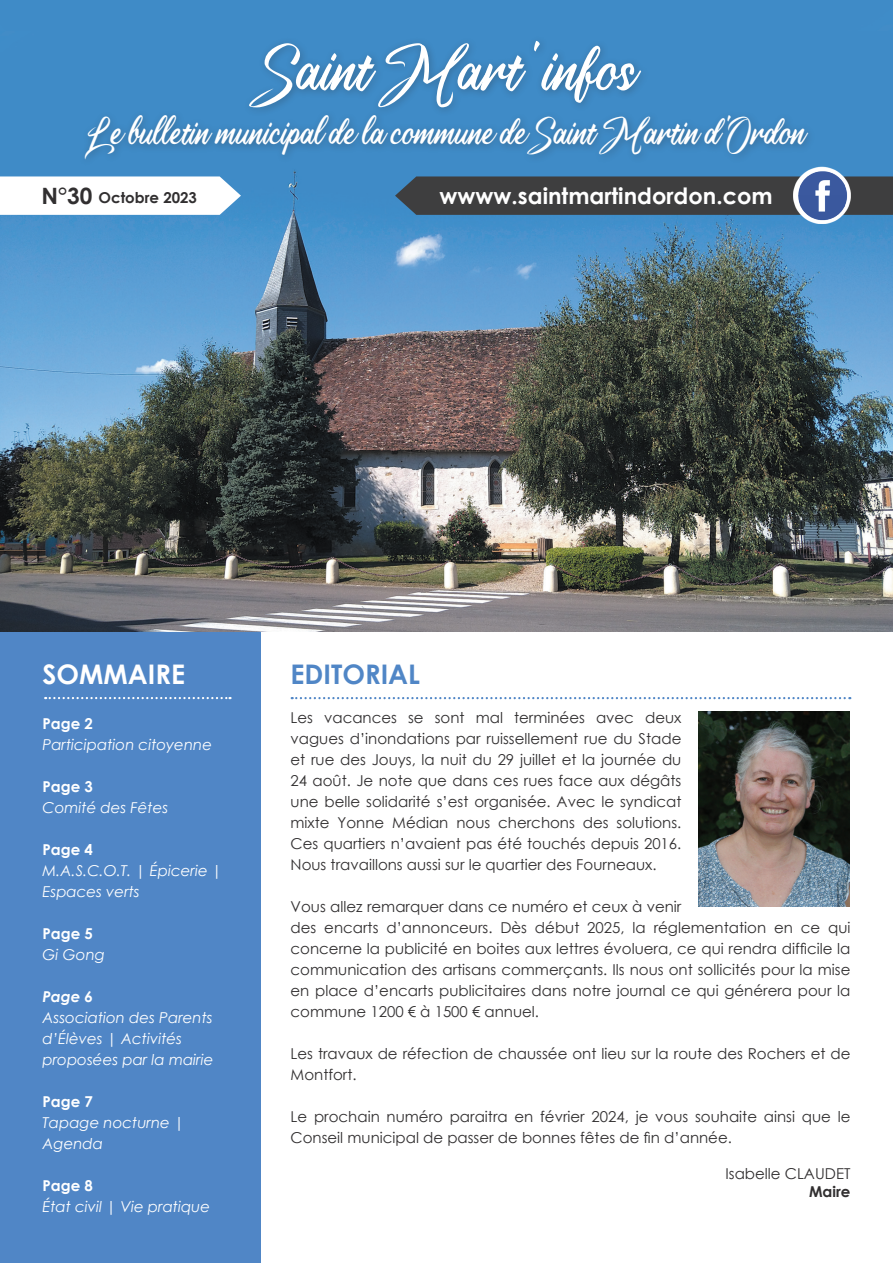
<style>
.page{position:relative;width:893px;height:1263px;background:#fff}
.page>*{position:absolute;margin:0;border:0;box-sizing:border-box;transform-origin:0 0}
.t1{font:71.25px "a Antara Distance";color:#fff;scale:1.05 1}
.t2{font:42px "a Antara Distance";color:#fff}
.t3{font:700 27px "Century Gothic";color:#5086c6}
.t4{font:700 27px "Century Gothic";color:#fff}
.t5{font:700 22.5px "Century Gothic";color:#fff}
.t6{font:15px/21px "Century Gothic";color:#312f30}
.t7{font:italic 15px/21px "Century Gothic";color:#fff}
.t8{font:700 15px "Century Gothic";color:#fff}
.t9{font:700 15px "Century Gothic";color:#312f30}
.t10{font:italic 700 15px "Century Gothic";color:#fff}
.s1{font-size:22.5px}
</style>
<div class="page">
<div style="left:0;top:631px;width:260px;height:632px;background:#5086c6"></div>
<img style="left:0;top:0;width:893px;height:631px">
<svg style="left:0;top:176px;width:241px;height:39px"></svg>
<svg style="left:45px;top:697px;width:186px;height:2px"></svg>
<svg style="left:292px;top:697px;width:558px;height:2px"></svg>
<img style="left:699px;top:711px;width:150px;height:196px">
<div style="left:79px;top:35px;width:738px;height:133px;background:#231f20;opacity:.3"></div>
<svg style="left:395px;top:176px;width:498px;height:39px;background:#3e4144"></svg>
<img style="left:792px;top:165px;width:60px;height:60px">
<h1 class="t1" style="left:258px;top:23px;width:360px">Saint Mart' infos</h1>
<h2 class="t2" style="left:88px;top:105px;width:718px">Le bulletin municipal de la commune de Saint Martin d'Ordon</h2>
<h3 class="t5" style="left:440px;top:178px;width:334px">wwww.saintmartindordon.com</h3>
<p class="t9" style="left:41px;top:186px;width:157px"><span class="s1">N°30</span> Octobre 2023</p>
<h3 class="t4" style="left:43px;top:653px;width:144px">Sommaire</h3>
<p class="t8" style="left:43px;top:712px;width:52px">Page 2</p>
<p class="t7" style="left:43px;top:733px;width:171px">Participation citoyenne</p>
<p class="t8" style="left:43px;top:775px;width:52px">Page 3</p>
<p class="t7" style="left:43px;top:796px;width:127px">Comité des Fêtes</p>
<p class="t8" style="left:43px;top:838px;width:52px">Page 4</p>
<p class="t7" style="left:43px;top:859px;width:181px">M.A.S.C.O.T. | Épicerie |<br>Espaces verts</p>
<p class="t8" style="left:43px;top:922px;width:52px">Page 5</p>
<p class="t7" style="left:43px;top:943px;width:64px">Gi Gong</p>
<p class="t10" style="left:43px;top:985px;width:52px">Page 6</p>
<p class="t7" style="left:43px;top:1006px;width:173px">Association des Parents d’Élèves | Activités proposées par la mairie</p>
<p class="t8" style="left:43px;top:1090px;width:52px">Page 7</p>
<p class="t7" style="left:43px;top:1111px;width:143px">Tapage nocturne |<br>Agenda</p>
<p class="t8" style="left:43px;top:1174px;width:52px">Page 8</p>
<p class="t7" style="left:43px;top:1195px;width:169px">État civil | Vie pratique</p>
<h3 class="t3" style="left:291px;top:653px;width:69px">EDITORIA</h3>
<h3 class="t3" style="left:408px;top:653px;width:13px">L</h3>
<p class="t6" style="left:291px;top:706px;width:392px;text-align:justify">Les vacances se sont mal terminées avec deux vagues d’inondations par ruissellement rue du Stade et rue des Jouys, la nuit du 29 juillet et la journée du 24 août. Je note que dans ces rues face aux dégâts une belle solidarité s’est organisée. Avec le syndicat mixte Yonne Médian nous cherchons des solutions.<br>Ces quartiers n’avaient pas été touchés depuis 2016.<br>Nous travaillons aussi sur le quartier des Fourneaux.</p>
<p class="t6" style="left:291px;top:895px;width:561px">Vous allez remarquer dans ce numéro et ceux à venir<br>des encarts d’annonceurs. Dès début 2025, la réglementation en ce qui concerne la publicité en boites aux lettres évoluera, ce qui rendra difficile la communication des artisans commerçants. Ils nous ont sollicités pour la mise en place d’encarts publicitaires dans notre journal ce qui générera pour la commune 1200 € à 1500 € annuel.</p>
<p class="t6" style="left:291px;top:1042px;width:561px">Les travaux de réfection de chaussée ont lieu sur la route des Rochers et de<br>Montfort.</p>
<p class="t6" style="left:291px;top:1105px;width:561px">Le prochain numéro paraitra en février 2024, je vous souhaite ainsi que le<br>Conseil municipal de passer de bonnes fêtes de fin d’année.</p>
<p class="t6" style="left:725px;top:1162px;width:126px">Isabelle CLAUDET</p>
<p class="t9" style="left:809px;top:1180px;width:43px">Maire</p>
</div>
